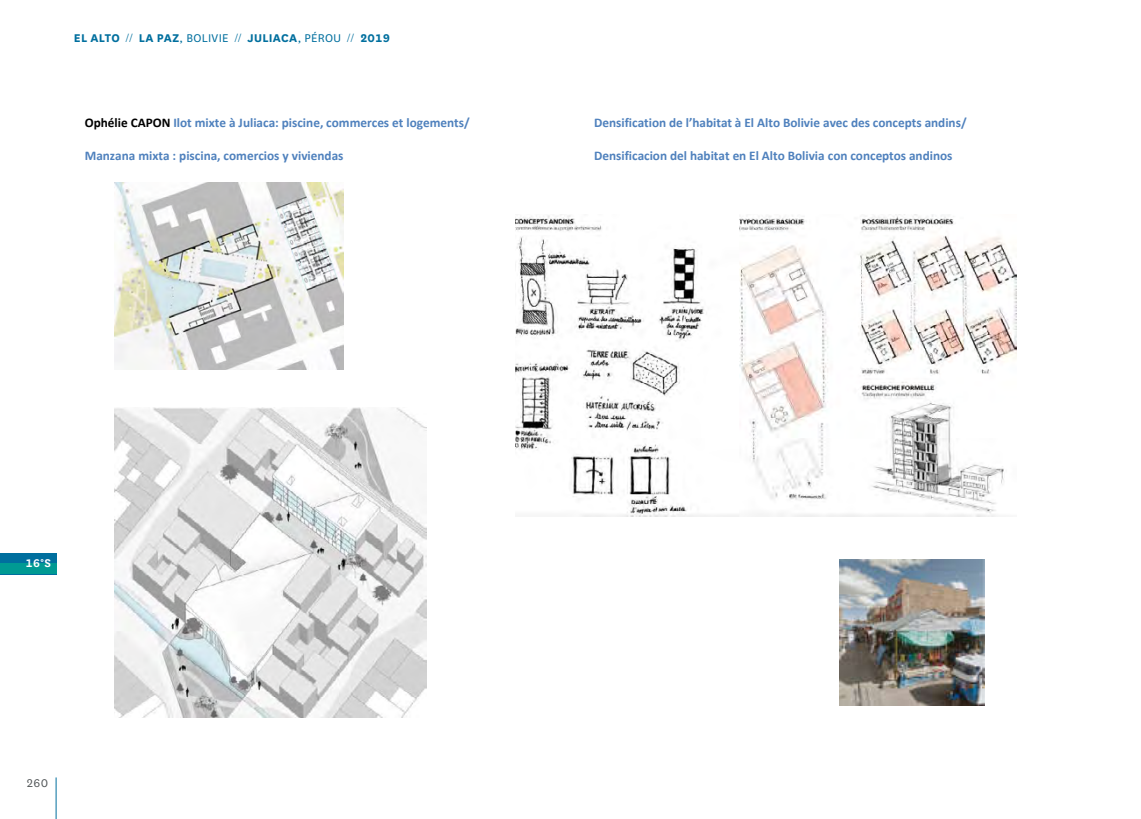
<style>
.page{position:relative;width:1141px;height:819px;background:#fff}
.page>*{position:absolute;margin:0;border:0;box-sizing:border-box;transform-origin:0 0}
.t1{font:700 13.3px "Calibri";color:#4f81bd}
.t2{font:700 13.12px "National";letter-spacing:.025em;color:#006f9e}
.t3{font:600 13.12px "National";color:#fff}
.t4{font:13.12px "National";color:#505456}
.s1{font-weight:300}
.s2{font-weight:400}
.s3{color:#000}
</style>
<div class="page">
<img style="left:115px;top:407px;width:311px;height:310px">
<img style="left:516px;top:214px;width:501px;height:302px">
<img style="left:839px;top:559px;width:146px;height:146px">
<img style="left:115px;top:183px;width:228px;height:186px">
<div style="left:0;top:553px;width:56px;height:21px;background:#006f9e"></div>
<div style="left:0;top:563px;width:56px;height:11px;background:#009a93"></div>
<hr style="left:56px;top:777px;width:1px;height:42px;background:#006f9e">
<p class="t2" style="left:74px;top:29px;width:318px">EL ALTO <span class="s1">//</span> LA PAZ<span class="s2">, BOLIVIE</span> <span class="s1">//</span> JULIACA<span class="s2">, PÉROU</span> <span class="s1">//</span> 2019</p>
<p class="t1" style="left:85px;top:114px;width:387px"><span class="s3">Ophélie CAPON</span> Ilot mixte à Juliaca: piscine, commerces et logements/</p>
<p class="t1" style="left:594px;top:114px;width:374px">Densification de l’habitat à El Alto Bolivie avec des concepts andins/</p>
<p class="t1" style="left:85px;top:147px;width:260px">Manzana mixta : piscina, comercios y viviendas</p>
<p class="t1" style="left:594px;top:147px;width:360px">Densificacion del habitat en El Alto Bolivia con conceptos andinos</p>
<p class="t3" style="left:25px;top:554px;width:27px">16°S</p>
<p class="t4" style="left:26px;top:774px;width:24px">260</p>
</div>
